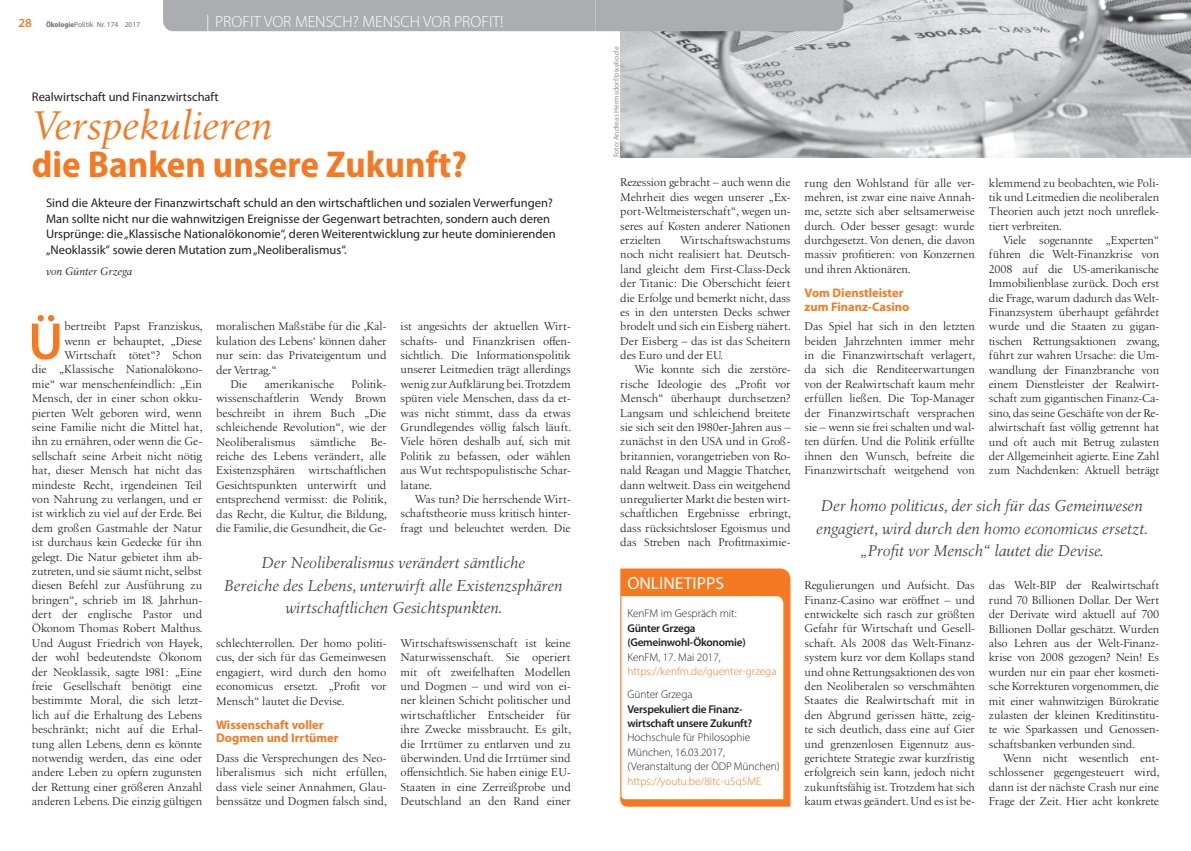
<style>
.page{position:relative;width:1191px;height:851px;background:#fff}
.page>*{position:absolute;margin:0;border:0;box-sizing:border-box;transform-origin:0 0}
.t1{font:600 52.5px "Myriad Pro";color:#f47922}
.t2{font:italic 41.25px "Birka LT Pro";letter-spacing:-.01em;color:#f47922}
.t3{font:700 semi-condensed 37.5px "Myriad Pro";color:#f47922}
.t4{font:17.5px "Myriad Pro";color:#fff}
.t5{font:italic 16.25px/22.5px "Birka LT Pro";color:#454647;text-align:center}
.t6{font:300 16.25px "Myriad Pro";color:#fff}
.t7{font:12.5px/15.9px "Myriad Pro";color:#231f20}
.t8{font:700 12.5px/13.8px "Myriad Pro";color:#f47922}
.t9{font:11.62px/14.4px "Birka LT Pro";color:#231f20;text-align:justify}
.t10{font:300 11.25px/14.4px "Myriad Pro";color:#231f20}
.t11{font:600 11.25px/14.4px "Myriad Pro";letter-spacing:-.02em;color:#231f20}
.t12{font:300 11.25px "Myriad Pro";color:#f47922}
.t13{font:italic 11.25px "Birka LT Pro";letter-spacing:-.01em;color:#231f20}
.t14{font:7.5px "Myriad Pro";color:#8d8f92}
.t15{font:7.5px "Myriad Pro";color:#6c6d70}
.s1{font-weight:600;font-size:12.5px;color:#f47922}
.s2{font-weight:700;font-stretch:semi-condensed}
</style>
<div class="page">
<img style="left:620px;top:0;width:571px;height:157px">
<div style="left:163px;top:0;width:680px;height:31px;background:#acadb1"></div>
<svg style="left:620px;top:568px;width:170px;height:238px"></svg>
<p class="t15" style="left:18px;top:20px;width:123px"><span class="s1">28</span> <span class="s2">Ökologie</span>Politik Nr. 174 2017</p>
<h3 class="t6" style="left:206px;top:12px;width:299px">| PROFIT VOR MENSCH? MENSCH VOR PROFIT!</h3>
<p class="t7" style="left:32px;top:88px;width:188px">Realwirtschaft und Finanzwirtschaft</p>
<h2 class="t2" style="left:32px;top:102px;width:242px">Verspekulieren</h2>
<h3 class="t3" style="left:32px;top:140px;width:436px">die Banken unsere Zukunft?</h3>
<p class="t7" style="left:46px;top:194px;width:511px">Sind die Akteure der Finanzwirtschaft schuld an den wirtschaftlichen und sozialen Verwerfungen?<br>Man sollte nicht nur die wahnwitzigen Ereignisse der Gegenwart betrachten, sondern auch deren Ursprünge: die „Klassische Nationalökonomie“, deren Weiterentwicklung zur heute dominierenden „Neoklassik“ sowie deren Mutation zum „Neoliberalismus“.</p>
<p class="t13" style="left:46px;top:265px;width:88px">von Günter Grzega</p>
<h1 class="t1" style="left:28px;top:308px;width:36px">Ü</h1>
<p class="t9" style="left:400px;top:319px;width:172px">ist angesichts der aktuellen Wirt&shy;schafts- und Finanzkrisen offen&shy;sichtlich. Die Informationspolitik unserer Leitmedien trägt allerdings wenig zur Aufklärung bei. Trotzdem spüren viele Menschen, dass da et&shy;was nicht stimmt, dass da etwas Grundlegendes völlig falsch läuft.<br>Viele hören deshalb auf, sich mit Politik zu befassen, oder wählen aus Wut rechtspopulistische Schar&shy;latane.</p>
<p class="t9" style="left:400px;top:492px;width:172px;text-indent:14px">Was tun? Die herrschende Wirt&shy;schaftstheorie muss kritisch hinter&shy;fragt und beleuchtet werden. Die</p>
<p class="t9" style="left:32px;top:319px;width:172px;text-align:right">bertreibt Papst Franziskus,<br>wenn er behauptet, „Diese<br>Wirtschaft tötet“? Schon<br>die „Klassische Nationalökono&shy;mie“ war menschenfeindlich: „Ein<br>Mensch, der in einer schon okku&shy;pierten Welt geboren wird, wenn seine Familie nicht die Mittel hat, ihn zu ernähren, oder wenn die Ge&shy;sellschaft seine Arbeit nicht nötig hat, dieser Mensch hat nicht das mindeste Recht, irgendeinen Teil von Nahrung zu verlangen, und er ist wirklich zu viel auf der Erde. Bei dem großen Gastmahle der Natur ist durchaus kein Gedecke für ihn gelegt. Die Natur gebietet ihm ab&shy;zutreten, und sie säumt nicht, selbst diesen Befehl zur Ausführung zu bringen“, schrieb im 18. Jahrhun&shy;dert der englische Pastor und<br>Ökonom Thomas Robert Malthus.<br>Und August Friedrich von Hayek, der wohl bedeutendste Ökonom der Neoklassik, sagte 1981: „Eine freie Gesellschaft benötigt eine bestimmte Moral, die sich letzt&shy;lich auf die Erhaltung des Lebens beschränkt; nicht auf die Erhal&shy;tung allen Lebens, denn es könnte notwendig werden, das eine oder andere Leben zu opfern zugunsten der Rettung einer größeren Anzahl anderen Lebens. Die einzig gültigen</p>
<p class="t9" style="left:216px;top:319px;width:172px">moralischen Maßstäbe für die ‚Kal-</p>
<p class="t9" style="left:216px;top:334px;width:172px">kulation des Lebens‘ können daher</p>
<p class="t9" style="left:216px;top:348px;width:172px">nur sein: das Privateigentum und</p>
<p class="t9" style="left:216px;top:362px;width:62px">der Vertrag.“</p>
<p class="t9" style="left:230px;top:377px;width:18px">Die</p>
<p class="t9" style="left:264px;top:377px;width:71px">amerikanische</p>
<p class="t9" style="left:216px;top:377px;width:172px;text-indent:135px">Politik&shy;wissenschaftlerin Wendy Brown beschreibt in ihrem Buch „Die schleichende Revolution“, wie der Neoliberalismus</p>
<p class="t9" style="left:310px;top:434px;width:47px">sämtliche</p>
<p class="t9" style="left:216px;top:434px;width:172px;text-indent:155px">Be&shy;reiche des Lebens verändert, alle Existenzsphären wirtschaftlichen Gesichtspunkten unterwirft und entsprechend vermisst: die Politik, das Recht, die Kultur, die Bildung, die Familie, die Gesundheit, die Ge-</p>
<h3 class="t5" style="left:224px;top:551px;width:340px">Der Neoliberalismus verändert sämtliche<br>Bereiche des Lebens, unterwirft alle Existenzsphären wirtschaftlichen Gesichtspunkten.</h3>
<p class="t9" style="left:400px;top:635px;width:172px">Wirtschaftswissenschaft ist keine Naturwissenschaft. Sie operiert mit oft zweifelhaften Modellen und Dogmen – und wird von ei&shy;ner kleinen Schicht politischer und wirtschaftlicher Entscheider für ihre Zwecke missbraucht. Es gilt, die Irrtümer zu entlarven und zu überwinden. Und die Irrtümer sind offensichtlich. Sie haben einige EU-Staaten in eine Zerreißprobe und Deutschland an den Rand einer</p>
<p class="t9" style="left:216px;top:635px;width:172px">schlechterrollen. Der homo politi&shy;cus, der sich für das Gemeinwesen engagiert, wird durch den homo economicus ersetzt. „Profit vor Mensch“ lautet die Devise.</p>
<p class="t8" style="left:216px;top:717px;width:124px">Wissenschaft voller<br>Dogmen und Irrtümer</p>
<p class="t9" style="left:216px;top:750px;width:172px">Dass die Versprechungen des Neo&shy;liberalismus sich nicht erfüllen, dass viele seiner Annahmen, Glau&shy;benssätze und Dogmen falsch sind,</p>
<p class="t14" style="left:611px;top:157px;width:112px;rotate:-90deg">Foto: Andreas Hermsdorf/pixelio.de</p>
<p class="t9" style="left:620px;top:175px;width:172px">Rezession gebracht – auch wenn die Mehrheit dies wegen unserer „Ex&shy;port-Weltmeisterschaft“, wegen un&shy;seres auf Kosten anderer Nationen erzielten</p>
<p class="t9" style="left:620px;top:233px;width:172px;text-indent:60px">Wirtschaftswachstums noch nicht realisiert hat. Deutsch&shy;land gleicht dem First-Class-Deck der Titanic: Die Oberschicht feiert die Erfolge und bemerkt nicht, dass es in den untersten Decks schwer brodelt und sich ein Eisberg nähert.<br>Der Eisberg – das ist das Scheitern des Euro und der EU.</p>
<p class="t9" style="left:620px;top:362px;width:172px;text-indent:14px">Wie konnte sich die zerstöre&shy;rische Ideologie des „Profit vor Mensch“ überhaupt durchsetzen?<br>Langsam und schleichend breitete sie sich seit den 1980er-Jahren aus – zunächst in den USA und in Groß&shy;britannien, vorangetrieben von Ro&shy;nald Reagan und Maggie Thatcher, dann weltweit. Dass ein weitgehend unregulierter Markt die besten wirt&shy;schaftlichen Ergebnisse erbringt, dass rücksichtsloser Egoismus und das Streben nach Profitmaximie-</p>
<h3 class="t4" style="left:627px;top:572px;width:98px">ONLINETIPPS</h3>
<p class="t10" style="left:627px;top:606px;width:111px">KenFM im Gespräch mit:</p>
<p class="t11" style="left:627px;top:620px;width:120px">Günter Grzega (Gemeinwohl-Ökonomie)</p>
<p class="t10" style="left:627px;top:649px;width:95px">KenFM, 17. Mai 2017,</p>
<p class="t12" style="left:627px;top:664px;width:151px">https://kenfm.de/guenter-grzega</p>
<p class="t10" style="left:627px;top:687px;width:67px">Günter Grzega</p>
<p class="t11" style="left:627px;top:701px;width:126px">Verspekuliert die Finanz&shy;wirtschaft unsere Zukunft?</p>
<p class="t10" style="left:627px;top:730px;width:154px">Hochschule für Philosophie<br>München, 16.03.2017, (Veranstaltung der ÖDP München)</p>
<p class="t12" style="left:627px;top:773px;width:135px">https://youtu.be/8Itc-u5q5ME</p>
<p class="t9" style="left:804px;top:175px;width:172px">rung den Wohlstand für alle ver&shy;mehren, ist zwar eine naive Annah&shy;me, setzte sich aber seltsamerweise durch. Oder besser gesagt: wurde durchgesetzt. Von denen, die davon massiv profitieren: von Konzernen und ihren Aktionären.</p>
<p class="t8" style="left:804px;top:285px;width:106px">Vom Dienstleister zum Finanz-Casino</p>
<p class="t9" style="left:804px;top:319px;width:172px">Das Spiel hat sich in den letzten beiden Jahrzehnten immer mehr in die Finanzwirtschaft verlagert, da sich die Renditeerwartungen von der Realwirtschaft kaum mehr erfüllen ließen. Die Top-Manager der Finanzwirtschaft versprachen sie – wenn sie frei schalten und wal&shy;ten dürfen. Und die Politik erfüllte ihnen den Wunsch, befreite die Finanzwirtschaft weitgehend von</p>
<p class="t9" style="left:989px;top:175px;width:172px">klemmend zu beobachten, wie Poli&shy;tik und Leitmedien die neoliberalen Theorien auch jetzt noch unreflek&shy;tiert verbreiten.</p>
<p class="t9" style="left:989px;top:233px;width:172px;text-indent:14px">Viele sogenannte „Experten“ führen die Welt-Finanzkrise von 2008 auf die US-amerikanische Immobilienblase zurück. Doch erst die Frage, warum dadurch das Welt-Finanzsystem überhaupt gefährdet wurde und die Staaten zu gigan&shy;tischen Rettungsaktionen zwang, führt zur wahren Ursache: die Um&shy;wandlung der Finanzbranche von einem Dienstleister der Realwirt&shy;schaft zum gigantischen Finanz-Ca&shy;sino, das seine Geschäfte von der Re&shy;alwirtschaft fast völlig getrennt hat und oft auch mit Betrug zulasten der Allgemeinheit agierte. Eine Zahl zum Nachdenken: Aktuell beträgt</p>
<h3 class="t5" style="left:816px;top:494px;width:333px">Der homo politicus, der sich für das Gemeinwesen engagiert, wird durch den homo economicus ersetzt. „Profit vor Mensch“ lautet die Devise.</h3>
<p class="t9" style="left:804px;top:578px;width:172px">Regulierungen und Aufsicht. Das Finanz-Casino war eröffnet – und entwickelte sich rasch zur größten Gefahr für Wirtschaft und Gesell&shy;schaft. Als 2008 das Welt-Finanz&shy;system kurz vor dem Kollaps stand und ohne Rettungsaktionen des von den Neoliberalen so verschmähten Staates die Realwirtschaft mit in den Abgrund gerissen hätte, zeig&shy;te sich deutlich, dass eine auf Gier und grenzenlosen Eigennutz aus&shy;gerichtete Strategie zwar kurzfristig erfolgreich sein kann, jedoch nicht zukunftsfähig ist. Trotzdem hat sich kaum etwas geändert. Und es ist be-</p>
<p class="t9" style="left:989px;top:578px;width:172px">das Welt-BIP der Realwirtschaft rund 70 Billionen Dollar. Der Wert der Derivate wird aktuell auf 700<br>Billionen Dollar geschätzt. Wurden also Lehren aus der Welt-Finanz&shy;krise von 2008 gezogen? Nein! Es wurden nur ein paar eher kosmeti&shy;sche Korrekturen vorgenommen, die mit einer wahnwitzigen Bürokratie zulasten der kleinen Kreditinstitu&shy;te wie Sparkassen und Genossen&shy;schaftsbanken verbunden sind.</p>
<p class="t9" style="left:989px;top:751px;width:172px;text-indent:14px">Wenn nicht wesentlich ent&shy;schlossener gegengesteuert wird, dann ist der nächste Crash nur eine Frage der Zeit. Hier acht konkrete</p>
</div>
